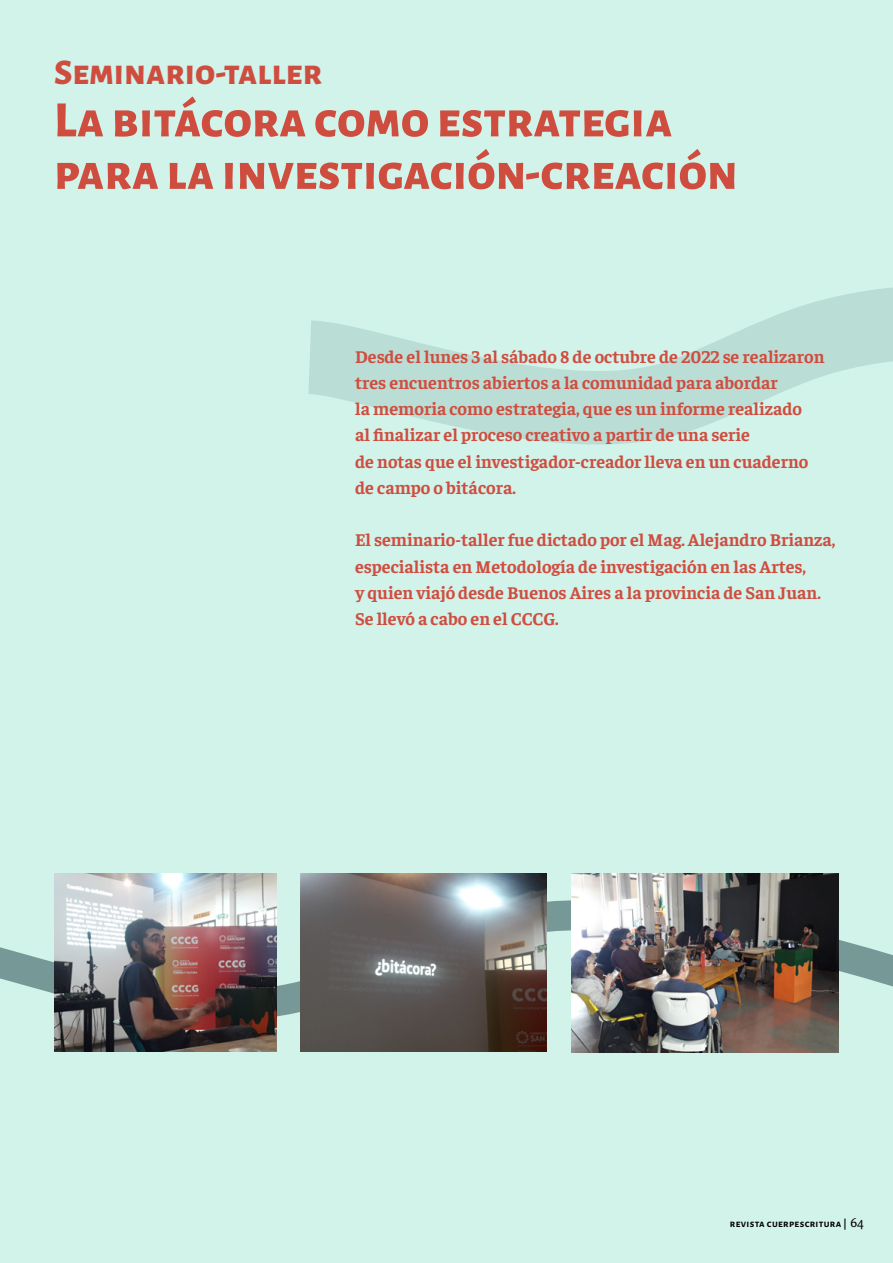
<style>
.page{position:relative;width:893px;height:1263px;background:#d1f3ea}
.page>*{position:absolute;margin:0;border:0;box-sizing:border-box;transform-origin:0 0}
.t1{font:800 51px/52.5px "Alegreya Sans SC";letter-spacing:-.005em;color:#cf4d3f}
.t2{font:800 36px "Alegreya Sans SC";color:#cf4d3f}
.t3{font:700 18px/26.2px "Faustina";color:#cf4d3f}
.t4{font:700 10.5px "Alegreya Sans SC";letter-spacing:.03em;color:#000}
.s1{font-family:"Faustina";font-weight:400;font-size:13.5px}
</style>
<div class="page">
<svg style="left:0;top:889px;width:893px;height:136px"></svg>
<svg style="left:308px;top:287px;width:585px;height:158px"></svg>
<img style="left:301px;top:873px;width:246px;height:179px">
<img style="left:54px;top:873px;width:223px;height:178px">
<img style="left:571px;top:874px;width:268px;height:178px">
<h2 class="t2" style="left:54px;top:45px;width:270px">Seminario-taller</h2>
<h1 class="t1" style="left:54px;top:90px;width:685px">La bitácora como estrategia para la investigación-creación</h1>
<p class="t3" style="left:355px;top:342px;width:471px">Desde el lunes 3 al sábado 8 de octubre de 2022 se realizaron tres encuentros abiertos a la comunidad para abordar<br>la memoria como estrategia, que es un informe realizado<br>al finalizar el proceso creativo a partir de una serie<br>de notas que el investigador-creador lleva en un cuaderno de campo o bitácora.</p>
<p class="t3" style="left:355px;top:526px;width:482px">El seminario-taller fue dictado por el Mag. Alejandro Brianza, especialista en Metodología de investigación en las Artes,<br>y quien viajó desde Buenos Aires a la provincia de San Juan.<br>Se llevó a cabo en el CCCG.</p>
<p class="t4" style="left:730px;top:1216px;width:136px">revista cuerpescritura | <span class="s1">64</span></p>
</div>
